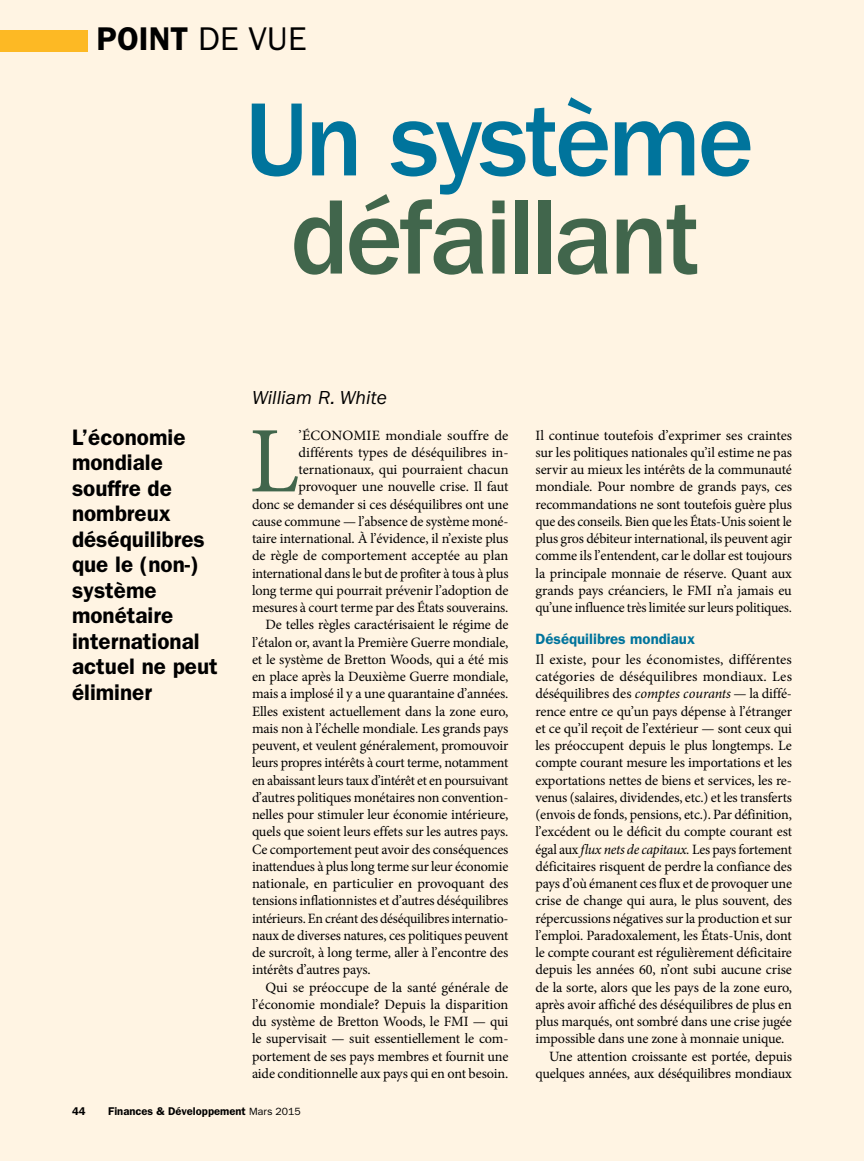
<style>
.page{position:relative;width:864px;height:1161px;background:#fff4e3}
.page>*{position:absolute;margin:0;border:0;box-sizing:border-box;transform-origin:0 0}
.t1{font:500 109.5px "ITC Franklin Gothic Std";letter-spacing:-.035em;color:#41664c}
.t2{font:500 107.7px "ITC Franklin Gothic Std";letter-spacing:-.035em;color:#00749c}
.t3{font:93.9px "Minion Pro";color:#41664c}
.t4{font:600 33px "ITC Franklin Gothic Std";color:#000}
.t5{font:600 22.5px/25.5px "ITC Franklin Gothic Std";color:#000}
.t6{font:italic 19.5px "ITC Franklin Gothic Std";color:#000}
.t7{font:600 15px "ITC Franklin Gothic Std";color:#00749c}
.t8{font:14.25px/17.2px "Minion Pro";letter-spacing:-.01em;color:#000;text-align:justify}
.t9{font:14.25px "Minion Pro";letter-spacing:.01em;color:#000}
.t10{font:600 11.25px "ITC Franklin Gothic Std";color:#000}
.s1{font-weight:400}
.s2{font-weight:400;font-size:10.5px}
.s3{font-style:italic}
</style>
<div class="page">
<div style="left:0;top:30px;width:87px;height:21px;background:#fdb924"></div>
<h3 class="t4" style="left:97px;top:19px;width:211px">POINT <span class="s1">DE VUE</span></h3>
<h2 class="t2" style="left:245px;top:79px;width:511px">Un système</h2>
<h1 class="t1" style="left:290px;top:176px;width:411px">défaillant</h1>
<h3 class="t5" style="left:72px;top:424px;width:147px">L’économie mondiale souffre de nombreux déséquilibres que le (non-) système monétaire international actuel ne peut éliminer</h3>
<h3 class="t6" style="left:252px;top:387px;width:136px">William R. White</h3>
<h3 class="t3" style="left:249px;top:399px;width:52px">L</h3>
<p class="t9" style="left:299px;top:426px;width:211px">’ÉCONOMIE mondiale souffre de</p>
<p class="t8" style="left:299px;top:444px;width:211px">différents types de déséquilibres in-</p>
<p class="t8" style="left:299px;top:461px;width:211px">ternationaux, qui pourraient chacun</p>
<p class="t8" style="left:299px;top:478px;width:211px">provoquer une nouvelle crise. Il faut</p>
<p class="t8" style="left:252px;top:496px;width:258px">donc se demander si ces déséquilibres ont une</p>
<p class="t8" style="left:252px;top:513px;width:258px">cause commune — l’absence de système moné-</p>
<p class="t8" style="left:252px;top:530px;width:258px">taire international. À l’évidence, il n’existe plus</p>
<p class="t8" style="left:252px;top:547px;width:258px">de règle de comportement acceptée au plan</p>
<p class="t8" style="left:252px;top:565px;width:258px">international dans le but de profiter à tous à plus</p>
<p class="t8" style="left:252px;top:582px;width:258px">long terme qui pourrait prévenir l’adoption de</p>
<p class="t8" style="left:252px;top:599px;width:258px">mesures à court terme par des États souverains.</p>
<p class="t8" style="left:266px;top:616px;width:244px">De telles règles caractérisaient le régime de</p>
<p class="t8" style="left:252px;top:634px;width:258px">l’étalon or, avant la Première Guerre mondiale,</p>
<p class="t8" style="left:252px;top:651px;width:258px">et le système de Bretton Woods, qui a été mis</p>
<p class="t8" style="left:252px;top:668px;width:258px">en place après la Deuxième Guerre mondiale,</p>
<p class="t8" style="left:252px;top:685px;width:258px">mais a implosé il y a une quarantaine d’années.</p>
<p class="t8" style="left:252px;top:703px;width:258px">Elles existent actuellement dans la zone euro,</p>
<p class="t8" style="left:252px;top:720px;width:258px">mais non à l’échelle mondiale. Les grands pays</p>
<p class="t8" style="left:252px;top:737px;width:258px">peuvent, et veulent généralement, promouvoir</p>
<p class="t8" style="left:252px;top:754px;width:258px">leurs propres intérêts à court terme, notamment</p>
<p class="t8" style="left:252px;top:772px;width:258px">en abaissant leurs taux d’intérêt et en poursuivant</p>
<p class="t8" style="left:252px;top:789px;width:258px">d’autres politiques monétaires non convention-</p>
<p class="t8" style="left:252px;top:806px;width:258px">nelles pour stimuler leur économie intérieure,</p>
<p class="t8" style="left:252px;top:823px;width:258px">quels que soient leurs effets sur les autres pays.</p>
<p class="t8" style="left:252px;top:841px;width:258px">Ce comportement peut avoir des conséquences</p>
<p class="t8" style="left:252px;top:858px;width:258px">inattendues à plus long terme sur leur économie</p>
<p class="t8" style="left:252px;top:875px;width:258px">nationale, en particulier en provoquant des</p>
<p class="t8" style="left:252px;top:892px;width:258px">tensions inflationnistes et d’autres déséquilibres</p>
<p class="t8" style="left:252px;top:910px;width:258px">intérieurs. En créant des déséquilibres internatio-</p>
<p class="t8" style="left:252px;top:927px;width:258px">naux de diverses natures, ces politiques peuvent</p>
<p class="t8" style="left:252px;top:944px;width:258px">de surcroît, à long terme, aller à l’encontre des</p>
<p class="t8" style="left:252px;top:961px;width:120px">intérêts d’autres pays.</p>
<p class="t8" style="left:266px;top:979px;width:244px">Qui se préoccupe de la santé générale de</p>
<p class="t8" style="left:252px;top:996px;width:258px">l’économie mondiale? Depuis la disparition</p>
<p class="t8" style="left:252px;top:1013px;width:258px">du système de Bretton Woods, le FMI — qui</p>
<p class="t8" style="left:252px;top:1030px;width:258px">le supervisait — suit essentiellement le com-</p>
<p class="t8" style="left:252px;top:1048px;width:258px">portement de ses pays membres et fournit une</p>
<p class="t8" style="left:252px;top:1065px;width:258px">aide conditionnelle aux pays qui en ont besoin.</p>
<p class="t10" style="left:72px;top:1104px;width:15px">44</p>
<p class="t10" style="left:108px;top:1104px;width:194px">Finances &amp; Développement <span class="s2">Mars 2015</span></p>
<p class="t8" style="left:536px;top:427px;width:258px">Il continue toutefois d’exprimer ses craintes sur les politiques nationales qu’il estime ne pas servir au mieux les intérêts de la communauté mondiale. Pour nombre de grands pays, ces recommandations ne sont toutefois guère plus que des conseils. Bien que les États-Unis soient le plus gros débiteur international, ils peuvent agir comme ils l’entendent, car le dollar est toujours la principale monnaie de réserve. Quant aux grands pays créanciers, le FMI n’a jamais eu qu’une influence très limitée sur leurs politiques.</p>
<p class="t7" style="left:536px;top:630px;width:161px">Déséquilibres mondiaux</p>
<p class="t9" style="left:536px;top:650px;width:258px">Il existe, pour les économistes, différentes</p>
<p class="t9" style="left:536px;top:667px;width:258px">catégories de déséquilibres mondiaux. Les</p>
<p class="t8" style="left:536px;top:685px;width:258px">déséquilibres des <span class="s3">comptes courants</span> — la diffé-</p>
<p class="t8" style="left:536px;top:703px;width:258px">rence entre ce qu’un pays dépense à l’étranger</p>
<p class="t8" style="left:536px;top:720px;width:258px">et ce qu’il reçoit de l’extérieur — sont ceux qui</p>
<p class="t8" style="left:536px;top:737px;width:258px">les préoccupent depuis le plus longtemps. Le</p>
<p class="t8" style="left:536px;top:754px;width:258px">compte courant mesure les importations et les</p>
<p class="t8" style="left:536px;top:772px;width:258px">exportations nettes de biens et services, les re-</p>
<p class="t8" style="left:536px;top:789px;width:258px">venus (salaires, dividendes, etc.) et les transferts</p>
<p class="t8" style="left:536px;top:806px;width:258px">(envois de fonds, pensions, etc.). Par définition,</p>
<p class="t8" style="left:536px;top:823px;width:258px">l’excédent ou le déficit du compte courant est</p>
<p class="t8" style="left:536px;top:841px;width:258px">égal aux <span class="s3">flux nets de capitaux.</span> Les pays fortement</p>
<p class="t8" style="left:536px;top:858px;width:258px">déficitaires risquent de perdre la confiance des</p>
<p class="t8" style="left:536px;top:875px;width:258px">pays d’où émanent ces flux et de provoquer une</p>
<p class="t8" style="left:536px;top:892px;width:258px">crise de change qui aura, le plus souvent, des</p>
<p class="t8" style="left:536px;top:910px;width:258px">répercussions négatives sur la production et sur</p>
<p class="t8" style="left:536px;top:927px;width:258px">l’emploi. Paradoxalement, les États-Unis, dont</p>
<p class="t8" style="left:536px;top:944px;width:258px">le compte courant est régulièrement déficitaire</p>
<p class="t8" style="left:536px;top:961px;width:258px">depuis les années 60, n’ont subi aucune crise</p>
<p class="t8" style="left:536px;top:979px;width:258px">de la sorte, alors que les pays de la zone euro,</p>
<p class="t8" style="left:536px;top:996px;width:258px">après avoir affiché des déséquilibres de plus en</p>
<p class="t8" style="left:536px;top:1013px;width:258px">plus marqués, ont sombré dans une crise jugée</p>
<p class="t8" style="left:536px;top:1030px;width:251px">impossible dans une zone à monnaie unique.</p>
<p class="t8" style="left:549px;top:1048px;width:245px">Une attention croissante est portée, depuis</p>
<p class="t8" style="left:536px;top:1065px;width:258px">quelques années, aux déséquilibres mondiaux</p>
</div>
